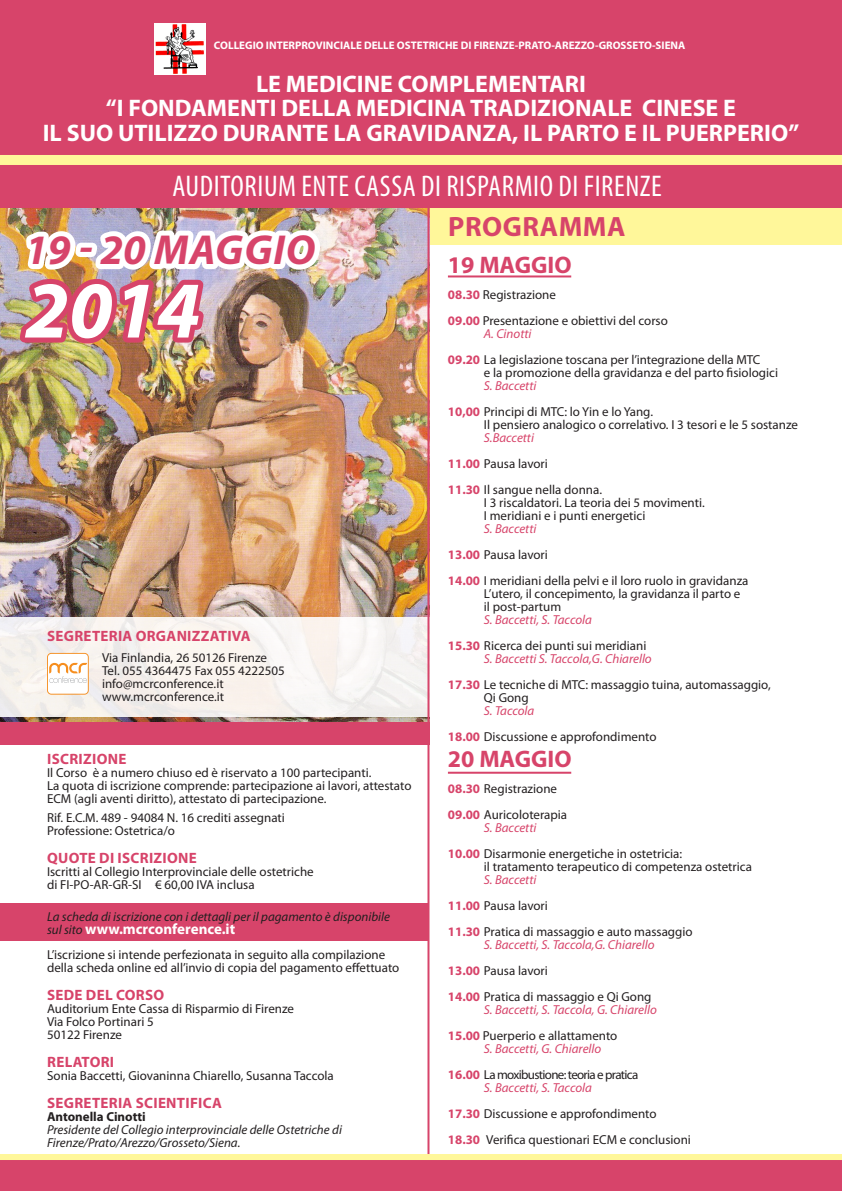
<style>
.page{position:relative;width:842px;height:1191px;background:#fff}
.page>*{position:absolute;margin:0;border:0;box-sizing:border-box;transform-origin:0 0}
.t1{font:italic 700 81px "Myriad Pro";color:#fff}
.t2{font:italic 700 42.1px "Myriad Pro";letter-spacing:.02em;color:#d7446a}
.t3{font:condensed 30px "Myriad Pro";letter-spacing:.02em;color:#fff}
.t4{font:700 28px "Myriad Pro";letter-spacing:.02em;color:#d7446a}
.t5{font:700 24px "Myriad Pro";color:#fff}
.t6{font:700 24px "Myriad Pro";color:#d7446a}
.t7{font:700 15px "Myriad Pro";letter-spacing:.02em;color:#d7446a}
.t8{font:700 15px "Myriad Pro";color:#fff}
.t9{font:13px/13px "Myriad Pro";color:#231f20}
.t10{font:italic 13px/13px "Myriad Pro";color:#d7446a}
.t11{font:italic 13px "Myriad Pro";color:#231f20}
.t12{font:13px/13px "Myriad Pro";letter-spacing:-.05em;color:#231f20}
.t13{font:700 13px "Myriad Pro";color:#231f20}
.t14{font:700 11px "Myriad Pro";color:#fff}
.s1{font-weight:400;font-style:italic;font-size:13px;color:#231f20}
.s2{font-weight:700;color:#d7446a}
.s3{font-style:italic;color:#d7446a}
.s4{font-weight:700;font-style:normal}
.s5{font-style:normal;color:#231f20}
</style>
<div class="page">
<div style="left:0;top:903px;width:427px;height:38px;background:#d7446a"></div>
<img style="left:0;top:208px;width:427px;height:513px">
<div style="left:0;top:617px;width:437px;height:99px;background:linear-gradient(to right,#f5f0ec,#f8f5f4)"></div>
<div style="left:430px;top:208px;width:412px;height:37px;background:#fff79a"></div>
<div style="left:0;top:0;width:842px;height:208px;background:#d7446a"></div>
<img style="left:154px;top:24px;width:52px;height:51px">
<div style="left:0;top:721px;width:429px;height:23px;background:#d7446a"></div>
<div style="left:0;top:155px;width:842px;height:10px;background:#fff79a"></div>
<hr style="left:427px;top:203px;width:2px;height:973px;background:#d7446a">
<img style="left:12px;top:224px;width:315px;height:125px">
<div style="left:0;top:1159px;width:842px;height:32px;background:#d7446a"></div>
<div style="left:0;top:1154px;width:842px;height:6px;background:#fff79a"></div>
<hr style="left:448px;top:275px;width:123px;height:2px;background:#d7446a">
<hr style="left:448px;top:771px;width:123px;height:2px;background:#d7446a">
<svg style="left:47px;top:653px;width:42px;height:41px"></svg>
<p class="t14" style="left:214px;top:38px;width:473px">COLLEGIO INTERPROVINCIALE DELLE OSTETRICHE DI FIRENZE-PRATO-AREZZO-GROSSETO-SIENA</p>
<p class="t5" style="left:256px;top:68px;width:331px">LE MEDICINE COMPLEMENTARI</p>
<p class="t5" style="left:106px;top:92px;width:632px">“I FONDAMENTI DELLA MEDICINA TRADIZIONALE CINESE E</p>
<p class="t5" style="left:43px;top:117px;width:758px">IL SUO UTILIZZO DURANTE LA GRAVIDANZA, IL PARTO E IL PUERPERIO”</p>
<p class="t3" style="left:172px;top:168px;width:491px">AUDITORIUM ENTE CASSA DI RISPARMIO DI FIRENZE</p>
<p class="t2" style="left:25px;top:222px;width:292px">19 - 20 MAGGIO</p>
<p class="t1" style="left:25px;top:257px;width:177px">2014</p>
<p class="t7" style="left:47px;top:626px;width:205px">SEGRETERIA ORGANIZZATIVA</p>
<p class="t9" style="left:102px;top:651px;width:167px">Via Finlandia, 26 50126 Firenze</p>
<p class="t9" style="left:102px;top:664px;width:184px">Tel. 055 4364475 Fax 055 4222505</p>
<p class="t9" style="left:102px;top:677px;width:123px">info@mcrconference.it</p>
<p class="t9" style="left:102px;top:690px;width:124px">www.mcrconference.it</p>
<p class="t7" style="left:47px;top:749px;width:81px">ISCRIZIONE</p>
<p class="t9" style="left:47px;top:765px;width:326px">Il Corso è a numero chiuso ed è riservato a 100 partecipanti.</p>
<p class="t9" style="left:47px;top:778px;width:366px">La quota di iscrizione comprende: partecipazione ai lavori, attestato<br>ECM (agli aventi diritto), attestato di partecipazione.</p>
<p class="t9" style="left:47px;top:810px;width:239px">Rif. E.C.M. 489 - 94084 N. 16 crediti assegnati</p>
<p class="t9" style="left:47px;top:823px;width:129px">Professione: Ostetrica/o</p>
<p class="t7" style="left:47px;top:848px;width:151px">QUOTE DI ISCRIZIONE</p>
<p class="t9" style="left:47px;top:864px;width:268px">Iscritti al Collegio Interprovinciale delle ostetriche</p>
<p class="t9" style="left:47px;top:877px;width:209px">di FI-PO-AR-GR-SI € 60,00 IVA inclusa</p>
<p class="t11" style="left:47px;top:908px;width:344px">La scheda di iscrizione con i dettagli per il pagamento è disponibile</p>
<p class="t8" style="left:47px;top:919px;width:190px"><span class="s1">sul sito</span> www.mcrconference.it</p>
<p class="t9" style="left:47px;top:947px;width:340px">L’iscrizione si intende perfezionata in seguito alla compilazione</p>
<p class="t9" style="left:47px;top:960px;width:354px">della scheda online ed all’invio di copia del pagamento effettuato</p>
<p class="t7" style="left:47px;top:985px;width:119px">SEDE DEL CORSO</p>
<p class="t9" style="left:47px;top:1001px;width:249px">Auditorium Ente Cassa di Risparmio di Firenze</p>
<p class="t9" style="left:47px;top:1014px;width:108px">Via Folco Portinari 5</p>
<p class="t9" style="left:47px;top:1027px;width:76px">50122 Firenze</p>
<p class="t7" style="left:47px;top:1052px;width:69px">RELATORI</p>
<p class="t9" style="left:47px;top:1068px;width:288px">Sonia Baccetti, Giovaninna Chiarello, Susanna Taccola</p>
<p class="t7" style="left:47px;top:1093px;width:176px">SEGRETERIA SCIENTIFICA</p>
<p class="t13" style="left:47px;top:1107px;width:100px">Antonella Cinotti</p>
<p class="t11" style="left:47px;top:1121px;width:296px">Presidente del Collegio interprovinciale delle Ostetriche di</p>
<p class="t11" style="left:47px;top:1134px;width:195px">Firenze/Prato/Arezzo/Grosseto/Siena.</p>
<p class="t4" style="left:448px;top:208px;width:179px">PROGRAMMA</p>
<p class="t6" style="left:448px;top:249px;width:125px">19 MAGGIO</p>
<p class="t9" style="left:448px;top:288px;width:110px"><span class="s2">08.30</span> Registrazione</p>
<p class="t9" style="left:484px;top:314px;width:185px;text-indent:-36px"><span class="s2">09.00</span> Presentazione e obiettivi del corso<br><span class="s3">A. Cinotti</span></p>
<p class="t9" style="left:448px;top:353px;width:314px"><span class="s2">09.20</span> La legislazione toscana per l’integrazione della MTC</p>
<p class="t9" style="left:484px;top:366px;width:296px">e la promozione della gravidanza e del parto fisiologici</p>
<p class="t10" style="left:484px;top:379px;width:54px">S. Baccetti</p>
<p class="t9" style="left:448px;top:405px;width:207px"><span class="s2">10,00</span> Principi di MTC: lo Yin e lo Yang.</p>
<p class="t9" style="left:484px;top:418px;width:316px">Il pensiero analogico o correlativo. I 3 tesori e le 5 sostanze</p>
<p class="t10" style="left:484px;top:431px;width:52px">S.Baccetti</p>
<p class="t9" style="left:448px;top:457px;width:102px"><span class="s2">11.00</span> Pausa lavori</p>
<p class="t9" style="left:448px;top:483px;width:156px"><span class="s2">11.30</span> Il sangue nella donna.</p>
<p class="t9" style="left:484px;top:496px;width:222px">I 3 riscaldatori. La teoria dei 5 movimenti.</p>
<p class="t9" style="left:484px;top:509px;width:163px">I meridiani e i punti energetici</p>
<p class="t10" style="left:484px;top:522px;width:54px">S. Baccetti</p>
<p class="t9" style="left:448px;top:548px;width:102px"><span class="s2">13.00</span> Pausa lavori</p>
<p class="t9" style="left:448px;top:574px;width:302px"><span class="s2">14.00</span> I meridiani della pelvi e il loro ruolo in gravidanza</p>
<p class="t9" style="left:484px;top:587px;width:258px">L’utero, il concepimento, la gravidanza il parto e</p>
<p class="t9" style="left:484px;top:600px;width:79px">il post-partum</p>
<p class="t10" style="left:484px;top:613px;width:110px">S. Baccetti, S. Taccola</p>
<p class="t10" style="left:484px;top:639px;width:169px;text-indent:-36px"><span class="s4">15.30</span> <span class="s5">Ricerca dei punti sui meridiani<br></span>S. Baccetti S. Taccola,G. Chiarello</p>
<p class="t9" style="left:448px;top:678px;width:324px"><span class="s2">17.30</span> Le tecniche di MTC: massaggio tuina, automassaggio,</p>
<p class="t9" style="left:484px;top:691px;width:46px">Qi Gong</p>
<p class="t10" style="left:484px;top:704px;width:52px">S. Taccola</p>
<p class="t9" style="left:448px;top:730px;width:210px"><span class="s2">18.00</span> Discussione e approfondimento</p>
<p class="t6" style="left:448px;top:743px;width:125px">20 MAGGIO</p>
<p class="t9" style="left:448px;top:782px;width:111px"><span class="s2">08.30</span> Registrazione</p>
<p class="t9" style="left:448px;top:808px;width:121px;text-align:center"><span class="s2">09.00</span> Auricoloterapia<br><span class="s3">S. Baccetti</span></p>
<p class="t9" style="left:448px;top:847px;width:236px"><span class="s2">10.00</span> Disarmonie energetiche in ostetricia:</p>
<p class="t9" style="left:484px;top:860px;width:270px">il tratamento terapeutico di competenza ostetrica<br><span class="s3">S. Baccetti</span></p>
<p class="t9" style="left:448px;top:899px;width:102px"><span class="s2">11.00</span> Pausa lavori</p>
<p class="t9" style="left:448px;top:925px;width:246px;text-align:center"><span class="s2">11.30</span> Pratica di massaggio e auto massaggio<br><span class="s3">S. Baccetti, S. Taccola,G. Chiarello</span></p>
<p class="t9" style="left:448px;top:964px;width:102px"><span class="s2">13.00</span> Pausa lavori</p>
<p class="t10" style="left:484px;top:990px;width:174px;text-indent:-36px"><span class="s4">14.00</span> <span class="s5">Pratica di massaggio e Qi Gong<br></span>S. Baccetti, S. Taccola, G. Chiarello</p>
<p class="t9" style="left:484px;top:1029px;width:135px;text-indent:-36px"><span class="s2">15.00</span> Puerperio e allattamento<br><span class="s3">S. Baccetti, G. Chiarello</span></p>
<p class="t12" style="left:484px;top:1068px;width:156px;text-indent:-36px"><span class="s2">16.00</span> La moxibustione: teoria e pratica<br><span class="s3">S. Baccetti, S. Taccola</span></p>
<p class="t9" style="left:448px;top:1107px;width:210px"><span class="s2">17.30</span> Discussione e approfondimento</p>
<p class="t9" style="left:448px;top:1133px;width:244px"><span class="s2">18.30</span> Verifica questionari ECM e conclusioni</p>
</div>
